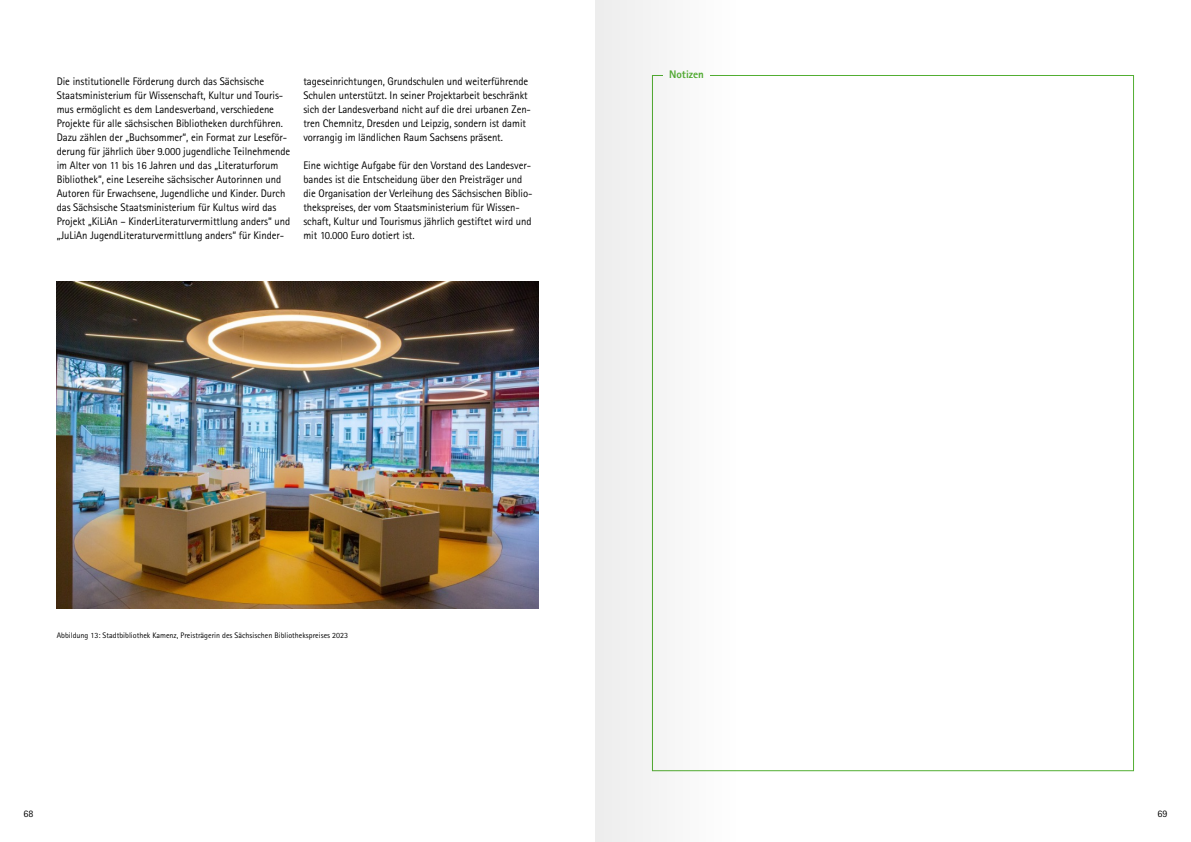
<style>
.page{position:relative;width:1191px;height:842px;background:#fff}
.page>*{position:absolute;margin:0;border:0;box-sizing:border-box;transform-origin:0 0}
.t1{font:11px/14px "Rotis Sans Serif W1 G";letter-spacing:-.005em;color:#000}
.t2{font:800 11px "Rotis Sans Serif W1 G";color:#52ae32}
.t3{font:10px "Rotis Sans Serif W1 G";color:#000}
.t4{font:8px "Rotis Sans Serif W1 G";color:#000}
</style>
<div class="page">
<img style="left:57px;top:282px;width:482px;height:327px">
<div style="left:595px;top:0;width:141px;height:842px;background:#f5f5f5"></div>
<p class="t1" style="left:57px;top:74px;width:235px">Die institutionelle Förderung durch das Sächsische Staatsministerium für Wissenschaft, Kultur und Touris&shy;mus ermöglicht es dem Landesverband, verschiedene Projekte für alle sächsischen Bibliotheken durchführen.<br>Dazu zählen der „Buchsommer“, ein Format zur Leseför&shy;derung für jährlich über 9.000 jugendliche Teilnehmende im Alter von 11 bis 16 Jahren und das „Literaturforum Bibliothek“, eine Lesereihe sächsischer Autorinnen und Autoren für Erwachsene, Jugendliche und Kinder. Durch das Sächsische Staatsministerium für Kultus wird das Projekt „KiLiAn – KinderLiteraturvermittlung anders“ und „JuLiAn JugendLiteraturvermittlung anders“ für Kinder-</p>
<p class="t1" style="left:303px;top:74px;width:229px">tageseinrichtungen, Grundschulen und weiterführende Schulen unterstützt. In seiner Projektarbeit beschränkt sich der Landesverband nicht auf die drei urbanen Zen&shy;tren Chemnitz, Dresden und Leipzig, sondern ist damit vorrangig im ländlichen Raum Sachsens präsent.</p>
<p class="t1" style="left:303px;top:158px;width:231px">Eine wichtige Aufgabe für den Vorstand des Landesver&shy;bandes ist die Entscheidung über den Preisträger und die Organisation der Verleihung des Sächsischen Biblio&shy;thekspreises, der vom Staatsministerium für Wissen&shy;schaft, Kultur und Tourismus jährlich gestiftet wird und mit 10.000 Euro dotiert ist.</p>
<p class="t2" style="left:669px;top:67px;width:36px">Notizen</p>
<p class="t4" style="left:57px;top:630px;width:293px">Abbildung 13: Stadtbibliothek Kamenz, Preisträgerin des Sächsischen Bibliothekspreises 2023</p>
<p class="t3" style="left:23px;top:808px;width:11px">68</p>
<p class="t3" style="left:1157px;top:808px;width:11px">69</p>
</div>
